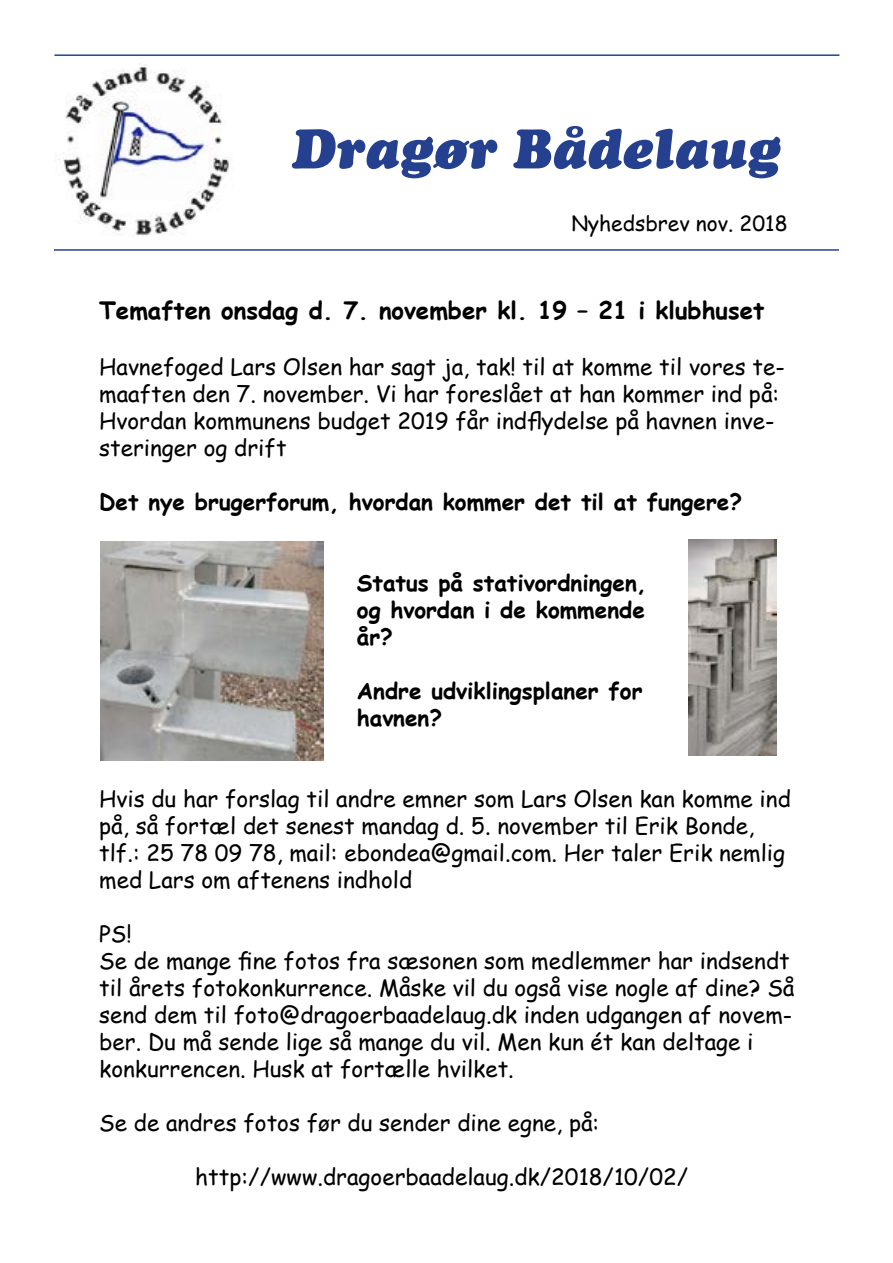
<style>
.page{position:relative;width:893px;height:1263px;background:#fff}
.page>*{position:absolute;margin:0;border:0;box-sizing:border-box;transform-origin:0 0}
.t1{font:italic 55.5px "Cooper Black Std";color:#25408f}
.t2{font:700 24px "Comic Sans MS";color:#000}
.t3{font:22.5px/27px "Comic Sans MS";color:#000}
.t4{font:700 22.5px/27px "Comic Sans MS";color:#000;text-align:justify}
.t5{font:21px "Comic Sans MS";color:#000}
</style>
<div class="page">
<img style="left:58px;top:65px;width:173px;height:171px">
<hr style="left:54px;top:249px;width:785px;height:2px;background:#25408f">
<hr style="left:54px;top:54px;width:785px;height:2px;background:#25408f">
<img style="left:100px;top:541px;width:223px;height:219px">
<img style="left:689px;top:540px;width:88px;height:216px">
<h1 class="t1" style="left:291px;top:115px;width:491px">Dragør Bådelaug</h1>
<p class="t5" style="left:571px;top:208px;width:218px">Nyhedsbrev nov. 2018</p>
<p class="t2" style="left:99px;top:293px;width:667px">Temaften onsdag d. 7. november kl. 19 – 21 i klubhuset</p>
<p class="t3" style="left:99px;top:352px;width:687px">Havnefoged Lars Olsen har sagt ja, tak! til at komme til vores te&shy;maaften den 7. november. Vi har foreslået at han kommer ind på:<br>Hvordan kommunens budget 2019 får indflydelse på havnen inve&shy;steringer og drift</p>
<p class="t4" style="left:99px;top:487px;width:644px">Det nye brugerforum, hvordan kommer det til at fungere?</p>
<p class="t4" style="left:357px;top:568px;width:291px">Status på stativordningen, og hvordan i de kommende år?</p>
<p class="t4" style="left:357px;top:676px;width:287px">Andre udviklingsplaner for havnen?</p>
<p class="t3" style="left:99px;top:784px;width:693px">Hvis du har forslag til andre emner som Lars Olsen kan komme ind på, så fortæl det senest mandag d. 5. november til Erik Bonde, tlf.: 25 78 09 78, mail: ebondea@gmail.com. Her taler Erik nemlig med Lars om aftenens indhold</p>
<p class="t3" style="left:99px;top:919px;width:697px">PS!<br>Se de mange fine fotos fra sæsonen som medlemmer har indsendt til årets fotokonkurrence. Måske vil du også vise nogle af dine? Så send dem til foto@dragoerbaadelaug.dk inden udgangen af novem&shy;ber. Du må sende lige så mange du vil. Men kun ét kan deltage i konkurrencen. Husk at fortælle hvilket.</p>
<p class="t3" style="left:99px;top:1108px;width:502px">Se de andres fotos før du sender dine egne, på:</p>
<p class="t3" style="left:195px;top:1162px;width:495px">http://www.dragoerbaadelaug.dk/2018/10/02/</p>
</div>
